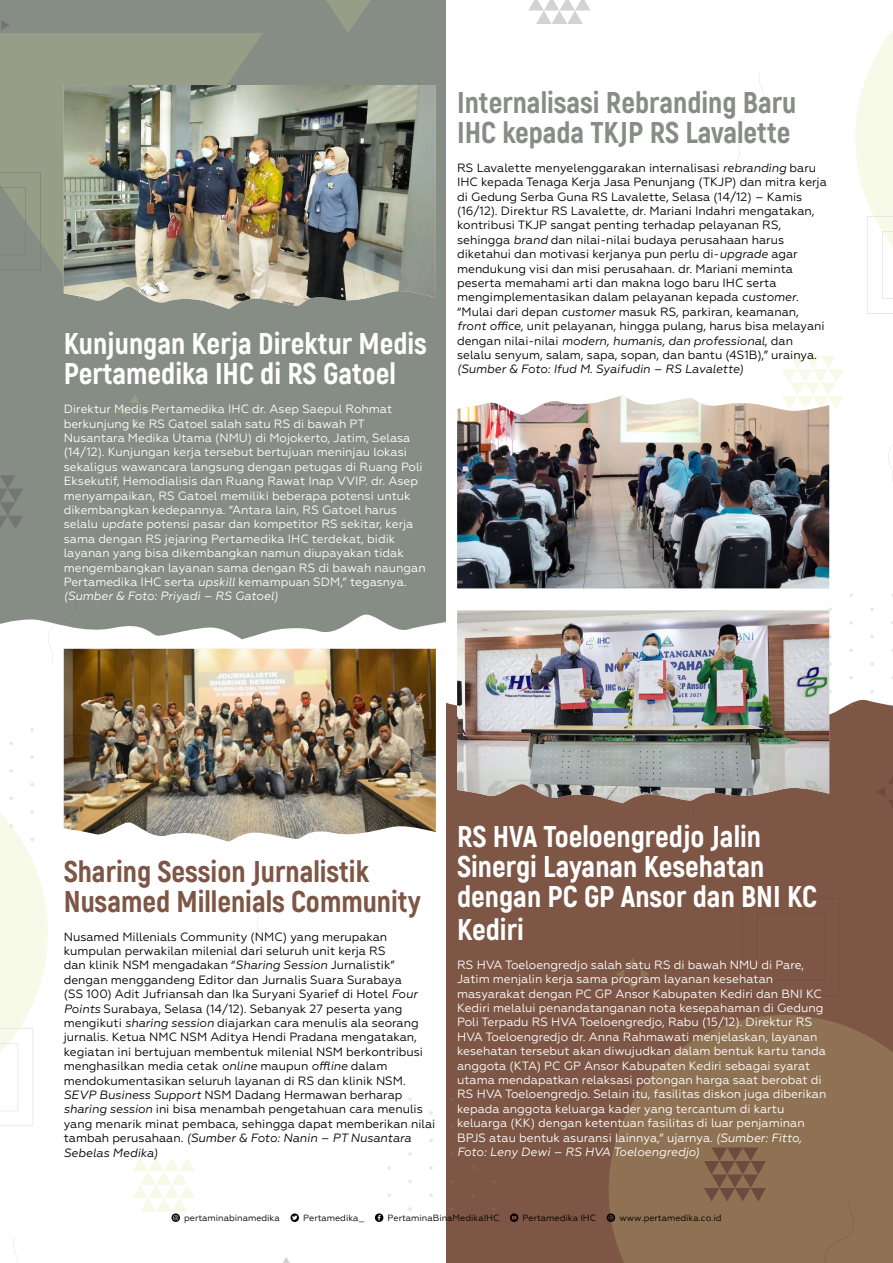
<style>
.page{position:relative;width:893px;height:1263px;background:#fff}
.page>*{position:absolute;margin:0;border:0;box-sizing:border-box;transform-origin:0 0}
.t1{font:800 30px/30px "Akrobat";color:#fff}
.t2{font:800 30px/30px "Akrobat";color:#868d85}
.t3{font:800 30px/30px "Akrobat";color:#7d5645}
.t4{font:12px/14.4px "Geometria";color:#000}
.t5{font:12px/14.4px "Geometria";color:#fff}
.t6{font:italic 12px "Geometria";color:#000}
.t7{font:9px "Geometria";color:#000}
.s1{font-style:italic}
</style>
<div class="page">
<div style="left:0;top:0;width:446px;height:639px;background:#868d85"></div>
<div style="left:446px;top:693px;width:447px;height:570px;background:#7d5645"></div>
<svg style="left:609px;top:1015px;width:284px;height:248px;fill:#8f7253"></svg>
<svg style="left:704px;top:1147px;width:62px;height:54px"></svg>
<svg style="left:782px;top:356px;width:62px;height:53px"></svg>
<svg style="left:0;top:475px;width:23px;height:54px"></svg>
<svg style="left:0;top:33px;width:263px;height:266px;fill:#969e87"></svg>
<svg style="left:261px;top:0;width:174px;height:33px"></svg>
<svg style="left:528px;top:0;width:62px;height:24px"></svg>
<svg style="left:492px;top:1207px;width:4px;height:4px"></svg>
<svg style="left:492px;top:1180px;width:4px;height:3px"></svg>
<svg style="left:492px;top:1152px;width:4px;height:4px"></svg>
<svg style="left:492px;top:1125px;width:4px;height:3px"></svg>
<svg style="left:492px;top:1097px;width:4px;height:4px"></svg>
<svg style="left:471px;top:1193px;width:4px;height:4px"></svg>
<svg style="left:471px;top:1166px;width:4px;height:4px"></svg>
<svg style="left:471px;top:1138px;width:4px;height:4px"></svg>
<svg style="left:471px;top:1111px;width:4px;height:4px"></svg>
<svg style="left:450px;top:1207px;width:4px;height:4px"></svg>
<svg style="left:450px;top:1180px;width:4px;height:3px"></svg>
<svg style="left:450px;top:1152px;width:4px;height:4px"></svg>
<svg style="left:450px;top:1125px;width:4px;height:3px"></svg>
<svg style="left:450px;top:1097px;width:4px;height:4px"></svg>
<svg style="left:429px;top:1166px;width:4px;height:4px"></svg>
<svg style="left:429px;top:1111px;width:4px;height:4px"></svg>
<svg style="left:408px;top:1207px;width:4px;height:4px"></svg>
<svg style="left:408px;top:1152px;width:4px;height:4px"></svg>
<svg style="left:408px;top:1097px;width:4px;height:4px"></svg>
<svg style="left:387px;top:1166px;width:4px;height:4px"></svg>
<svg style="left:387px;top:1111px;width:4px;height:4px"></svg>
<svg style="left:870px;top:662px;width:4px;height:4px"></svg>
<svg style="left:870px;top:607px;width:4px;height:4px"></svg>
<svg style="left:849px;top:703px;width:4px;height:4px"></svg>
<svg style="left:849px;top:621px;width:4px;height:4px"></svg>
<div style="left:742px;top:898px;width:98px;height:97px;background:#7d5645"></div>
<svg style="left:0;top:172px;width:41px;height:98px"></svg>
<svg style="left:855px;top:30px;width:38px;height:284px"></svg>
<svg style="left:0;top:755px;width:48px;height:371px"></svg>
<svg style="left:689px;top:803px;width:55px;height:13px"></svg>
<div style="left:800px;top:1196px;width:55px;height:67px;background:#8f7253"></div>
<svg style="left:711px;top:70px;width:53px;height:144px"></svg>
<svg style="left:888px;top:445px;width:5px;height:38px"></svg>
<svg style="left:47px;top:522px;width:55px;height:143px"></svg>
<svg style="left:13px;top:1238px;width:5px;height:24px"></svg>
<svg style="left:210px;top:917px;width:53px;height:143px"></svg>
<svg style="left:616px;top:957px;width:33px;height:34px"></svg>
<svg style="left:118px;top:394px;width:33px;height:34px"></svg>
<svg style="left:283px;top:1257px;width:7px;height:6px"></svg>
<svg style="left:1px;top:20px;width:9px;height:10px"></svg>
<svg style="left:876px;top:775px;width:17px;height:34px"></svg>
<img style="left:64px;top:85px;width:372px;height:224px">
<img style="left:457px;top:610px;width:372px;height:193px">
<img style="left:64px;top:649px;width:372px;height:193px">
<img style="left:457px;top:395px;width:372px;height:193px">
<svg style="left:607px;top:1213px;width:8px;height:9px"></svg>
<svg style="left:133px;top:1158px;width:62px;height:64px"></svg>
<svg style="left:375px;top:1213px;width:8px;height:9px"></svg>
<svg style="left:510px;top:1213px;width:8px;height:9px"></svg>
<svg style="left:290px;top:1213px;width:9px;height:9px"></svg>
<h1 class="t1" style="left:64px;top:329px;width:364px">Kunjungan Kerja Direktur Medis<br>Pertamedika IHC di RS Gatoel</h1>
<p class="t5" style="left:64px;top:402px;width:363px">Direktur Medis Pertamedika IHC dr. Asep Saepul Rohmat berkunjung ke RS Gatoel salah satu RS di bawah PT Nusantara Medika Utama (NMU) di Mojokerto, Jatim, Selasa (14/12). Kunjungan kerja tersebut bertujuan meninjau lokasi sekaligus wawancara langsung dengan petugas di Ruang Poli Eksekutif, Hemodialisis dan Ruang Rawat Inap VVIP. dr. Asep menyampaikan, RS Gatoel memiliki beberapa potensi untuk dikembangkan kedepannya. “Antara lain, RS Gatoel harus selalu <span class="s1">update</span> potensi pasar dan kompetitor RS sekitar, kerja sama dengan RS jejaring Pertamedika IHC terdekat, bidik layanan yang bisa dikembangkan namun diupayakan tidak mengembangkan layanan sama dengan RS di bawah naungan Pertamedika IHC serta <span class="s1">upskill</span> kemampuan SDM,” tegasnya. <span class="s1">(Sumber &amp; Foto: Priyadi – RS Gatoel)</span></p>
<h1 class="t2" style="left:457px;top:87px;width:341px">Internalisasi Rebranding Baru<br>IHC kepada TKJP RS Lavalette</h1>
<p class="t4" style="left:457px;top:160px;width:371px">RS Lavalette menyelenggarakan internalisasi <span class="s1">rebranding</span> baru IHC kepada Tenaga Kerja Jasa Penunjang (TKJP) dan mitra kerja di Gedung Serba Guna RS Lavalette, Selasa (14/12) – Kamis (16/12). Direktur RS Lavalette, dr. Mariani Indahri mengatakan, kontribusi TKJP sangat penting terhadap pelayanan RS, sehingga <span class="s1">brand</span> dan nilai-nilai budaya perusahaan harus diketahui dan motivasi kerjanya pun perlu di-<span class="s1">upgrade</span> agar mendukung visi dan misi perusahaan. dr. Mariani meminta peserta memahami arti dan makna logo baru IHC serta mengimplementasikan dalam pelayanan kepada <span class="s1">customer</span>. “Mulai dari depan <span class="s1">customer</span> masuk RS, parkiran, keamanan, <span class="s1">front office</span>, unit pelayanan, hingga pulang, harus bisa melayani dengan nilai-nilai <span class="s1">modern, humanis, dan professional</span>, dan selalu senyum, salam, sapa, sopan, dan bantu (4S1B),” urainya.</p>
<p class="t6" style="left:457px;top:362px;width:288px">(Sumber &amp; Foto: Ifud M. Syaifudin – RS Lavalette)</p>
<h1 class="t3" style="left:64px;top:856px;width:358px">Sharing Session Jurnalistik<br>Nusamed Millenials Community</h1>
<p class="t4" style="left:64px;top:929px;width:373px">Nusamed Millenials Community (NMC) yang merupakan kumpulan perwakilan milenial dari seluruh unit kerja RS<br>dan klinik NSM mengadakan “<span class="s1">Sharing Session</span> Jurnalistik” dengan menggandeng Editor dan Jurnalis Suara Surabaya<br>(SS 100) Adit Jufriansah dan Ika Suryani Syarief di Hotel <span class="s1">Four Points</span> Surabaya, Selasa (14/12). Sebanyak 27 peserta yang mengikuti <span class="s1">sharing session</span> diajarkan cara menulis ala seorang jurnalis. Ketua NMC NSM Aditya Hendi Pradana mengatakan, kegiatan ini bertujuan membentuk milenial NSM berkontribusi menghasilkan media cetak <span class="s1">online</span> maupun <span class="s1">offline</span> dalam mendokumentasikan seluruh layanan di RS dan klinik NSM.<br><span class="s1">SEVP Business Support</span> NSM Dadang Hermawan berharap <span class="s1">sharing session</span> ini bisa menambah pengetahuan cara menulis yang menarik minat pembaca, sehingga dapat memberikan nilai tambah perusahaan. <span class="s1">(Sumber &amp; Foto: Nanin – PT Nusantara Sebelas Medika)</span></p>
<h1 class="t1" style="left:457px;top:821px;width:361px">RS HVA Toeloengredjo Jalin<br>Sinergi Layanan Kesehatan dengan PC GP Ansor dan BNI KC</h1>
<h1 class="t1" style="left:457px;top:914px;width:68px">Kediri</h1>
<p class="t5" style="left:457px;top:957px;width:371px">RS HVA Toeloengredjo salah satu RS di bawah NMU di Pare, Jatim menjalin kerja sama program layanan kesehatan masyarakat dengan PC GP Ansor Kabupaten Kediri dan BNI KC Kediri melalui penandatanganan nota kesepahaman di Gedung Poli Terpadu RS HVA Toeloengredjo, Rabu (15/12). Direktur RS HVA Toeloengredjo dr. Anna Rahmawati menjelaskan, layanan kesehatan tersebut akan diwujudkan dalam bentuk kartu tanda anggota (KTA) PC GP Ansor Kabupaten Kediri sebagai syarat utama mendapatkan relaksasi potongan harga saat berobat di RS HVA Toeloengredjo. Selain itu, fasilitas diskon juga diberikan kepada anggota keluarga kader yang tercantum di kartu keluarga (KK) dengan ketentuan fasilitas di luar penjaminan BPJS atau bentuk asuransi lainnya,” ujarnya. <span class="s1">(Sumber: Fitto, Foto: Leny Dewi – RS HVA Toeloengredjo)</span></p>
<p class="t7" style="left:184px;top:1213px;width:97px">pertaminabinamedika</p>
<p class="t7" style="left:303px;top:1213px;width:62px">Pertamedika_</p>
<p class="t7" style="left:388px;top:1213px;width:113px">PertaminaBinaMedikaIHC</p>
<p class="t7" style="left:523px;top:1213px;width:75px">Pertamedika IHC</p>
<p class="t7" style="left:619px;top:1213px;width:104px">www.pertamedika.co.id</p>
</div>
